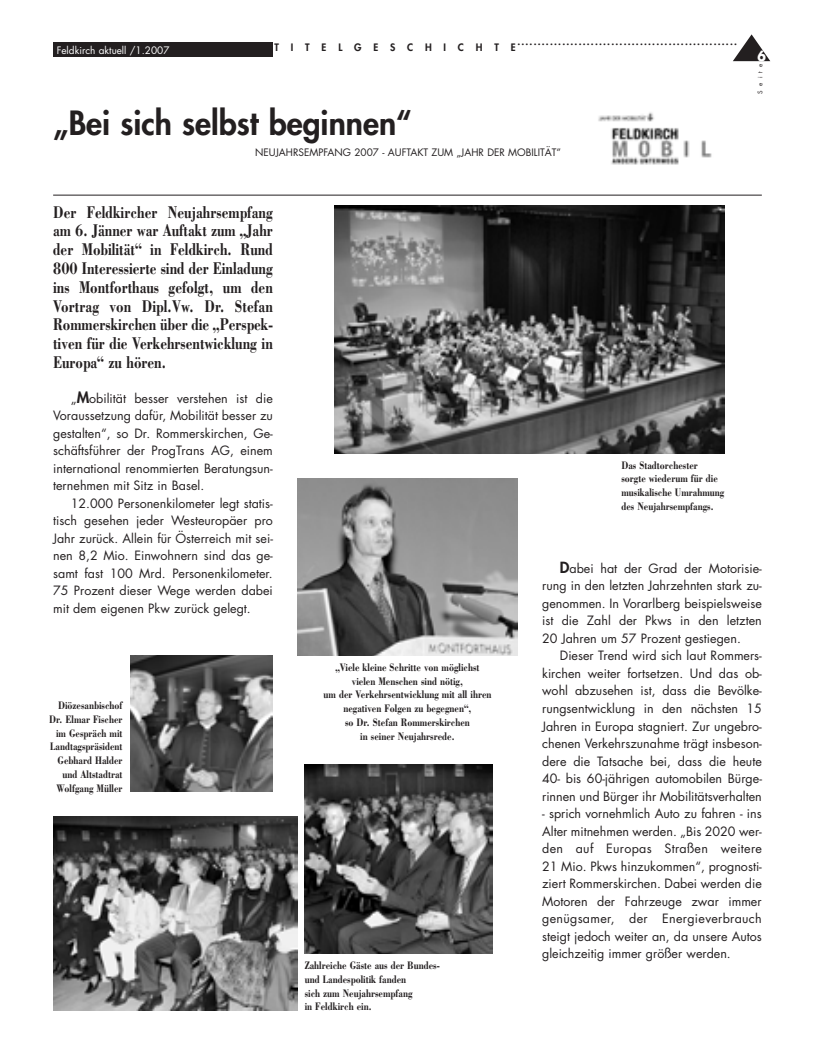
<style>
.page{position:relative;width:815px;height:1053px;background:#fff}
.page>*{position:absolute;margin:0;border:0;box-sizing:border-box;transform-origin:0 0}
.t1{font:800 32.5px "Futura";color:#231f20}
.t2{font:700 17.5px/18.8px "Bodoni";color:#231f20;text-align:justify;scale:.77 1}
.t3{font:700 13.75px "Futura";color:#fff;scale:.9 1}
.t4{font:12.5px/17.5px "Futura";color:#231f20;text-align:justify}
.t5{font:700 11.25px/13.8px "Bodoni";color:#231f20;scale:.8 1}
.t6{font:800 10px "Futura";letter-spacing:1.18em;color:#231f20}
.t7{font:10px "Futura";color:#231f20}
.t8{font:10px "Futura";color:#fff}
.t9{font:6.25px "Futura";letter-spacing:.675em;color:#231f20}
.s1{font-weight:800;font-size:15px}
</style>
<div class="page">
<div style="left:53px;top:43px;width:220px;height:14px;background:#231f20"></div>
<hr style="left:53px;top:195px;width:709px;height:1px;background:#231f20">
<svg style="left:733px;top:34px;width:37px;height:27px"></svg>
<img style="left:335px;top:206px;width:390px;height:248px">
<img style="left:298px;top:478px;width:219px;height:178px">
<img style="left:53px;top:816px;width:245px;height:194px">
<img style="left:130px;top:655px;width:143px;height:136px">
<img style="left:305px;top:764px;width:188px;height:189px">
<img style="left:598px;top:112px;width:114px;height:53px">
<p class="t8" style="left:57px;top:45px;width:114px">Feldkirch aktuell /1.2007</p>
<p class="t6" style="left:275px;top:43px;width:242px">TITELGESCHICHTE</p>
<p class="t6" style="left:517px;top:36px;width:221px">......................................................</p>
<h1 class="t1" style="left:53px;top:107px;width:360px">„Bei sich selbst beginnen“</h1>
<p class="t7" style="left:255px;top:148px;width:307px">NEUJAHRSEMPFANG 2007 - AUFTAKT ZUM „JAHR DER MOBILITÄT”</p>
<p class="t3" style="left:757px;top:50px;width:11px">6</p>
<p class="t9" style="left:757px;top:94px;width:32px;rotate:-90deg">Seite</p>
<p class="t2" style="left:53px;top:202px;width:287px">Der Feldkircher Neujahrsempfang am 6. Jänner war Auftakt zum „Jahr der Mobilität“ in Feldkirch. Rund 800 Interessierte sind der Einladung ins Montforthaus gefolgt, um den Vortrag von Dipl.Vw. Dr. Stefan Rommerskirchen über die „Perspek&shy;tiven für die Verkehrsentwicklung in Europa“ zu hören.</p>
<p class="t4" style="left:53px;top:390px;width:221px;text-indent:18px">„<span class="s1">M</span>obilität besser verstehen ist die Voraussetzung dafür, Mobilität besser zu gestalten“, so Dr. Rommerskirchen, Ge&shy;schäftsführer der ProgTrans AG, einem international renommierten Beratungsun&shy;ternehmen mit Sitz in Basel.</p>
<p class="t4" style="left:53px;top:495px;width:221px;text-indent:18px">12.000 Personenkilometer legt statis&shy;tisch gesehen jeder Westeuropäer pro Jahr zurück. Allein für Österreich mit sei&shy;nen 8,2 Mio. Einwohnern sind das ge&shy;samt fast 100 Mrd. Personenkilometer.<br>75 Prozent dieser Wege werden dabei mit dem eigenen Pkw zurück gelegt.</p>
<p class="t5" style="left:49px;top:698px;width:93px;text-align:right">Diözesanbischof<br>Dr. Elmar Fischer im Gespräch mit<br>Landtagspräsident<br>Gebhard Halder und Altstadtrat<br>Wolfgang Müller</p>
<p class="t5" style="left:324px;top:660px;width:211px;text-align:center">„Viele kleine Schritte von möglichst vielen Menschen sind nötig,<br>um der Verkehrsentwicklung mit all ihren negativen Folgen zu begegnen“,<br>so Dr. Stefan Rommerskirchen<br>in seiner Neujahrsrede.</p>
<p class="t5" style="left:305px;top:958px;width:170px">Zahlreiche Gäste aus der Bundes&shy;und Landespolitik fanden<br>sich zum Neujahrsempfang<br>in Feldkirch ein.</p>
<p class="t5" style="left:621px;top:458px;width:130px">Das Stadtorchester sorgte wiederum für die musikalische Umrahmung des Neujahrsempfangs.</p>
<p class="t4" style="left:542px;top:560px;width:221px;text-indent:18px"><span class="s1">D</span>abei hat der Grad der Motorisie&shy;rung in den letzten Jahrzehnten stark zu&shy;genommen. In Vorarlberg beispielsweise ist die Zahl der Pkws in den letzten 20 Jahren um 57 Prozent gestiegen.</p>
<p class="t4" style="left:542px;top:648px;width:221px;text-indent:18px">Dieser Trend wird sich laut Rommers&shy;kirchen weiter fortsetzen. Und das ob&shy;wohl abzusehen ist, dass die Bevölke&shy;rungsentwicklung in den nächsten 15<br>Jahren in Europa stagniert. Zur ungebro&shy;chenen Verkehrszunahme trägt insbeson&shy;dere die Tatsache bei, dass die heute 40- bis 60-jährigen automobilen Bürge&shy;rinnen und Bürger ihr Mobilitätsverhalten</p>
<p class="t4" style="left:542px;top:805px;width:221px">- sprich vornehmlich Auto zu fahren - ins Alter mitnehmen werden. „Bis 2020 wer&shy;den auf Europas Straßen weitere 21 Mio. Pkws hinzukommen“, prognosti&shy;ziert Rommerskirchen. Dabei werden die Motoren der Fahrzeuge zwar immer genügsamer, der Energieverbrauch steigt jedoch weiter an, da unsere Autos gleichzeitig immer größer werden.</p>
</div>
